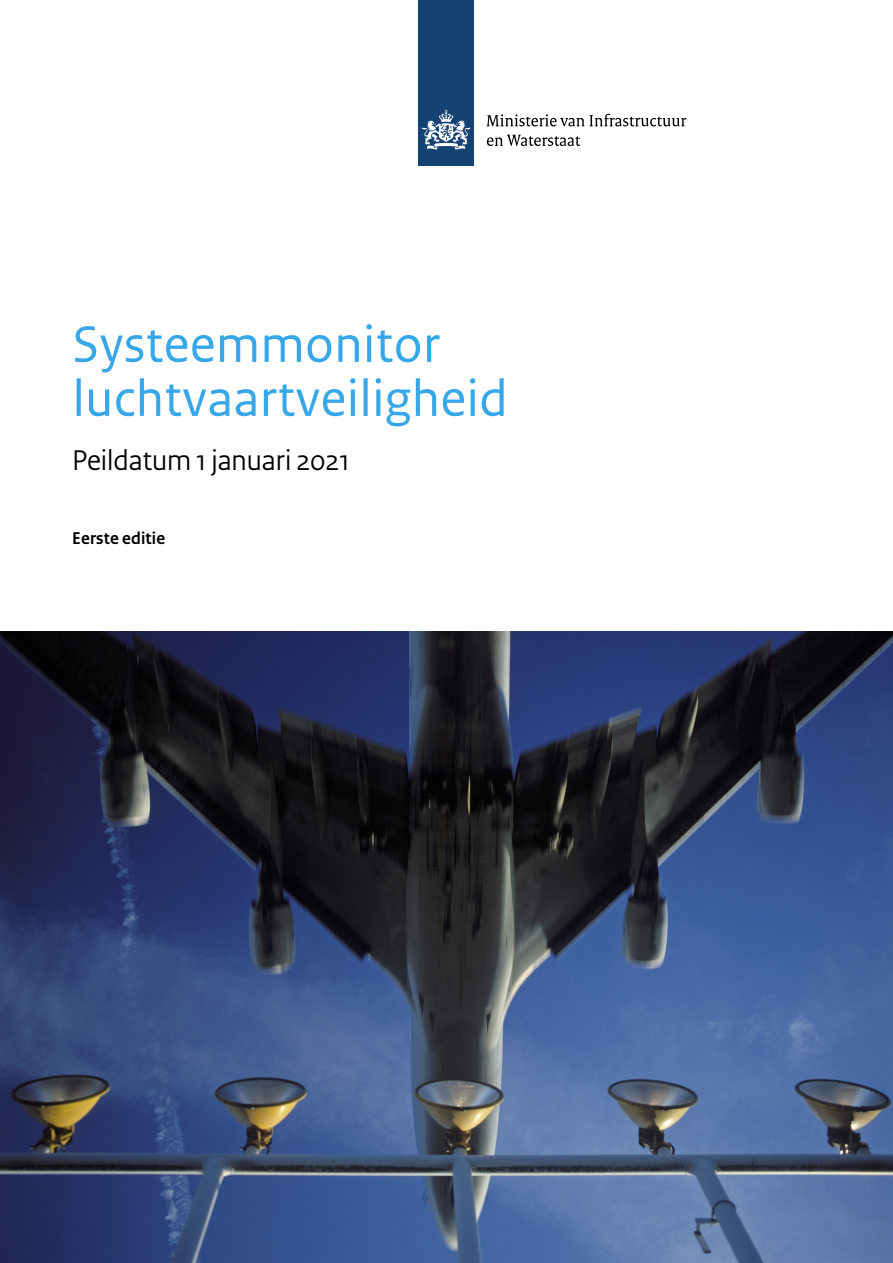
<style>
.page{position:relative;width:893px;height:1263px;background:#fff}
.page>*{position:absolute;margin:0;border:0;box-sizing:border-box;transform-origin:0 0}
._01_RO_Titel_Omslag{font:54px/54px "Rijksoverheid Sans Text";color:#36a7e9}
._02_RO_Subtitel{font:30px "Rijksoverheid Sans Heading";color:#000}
._02_RO_Subtitel-2{font:700 18px "Rijksoverheid Sans Heading";letter-spacing:.01em;color:#000}
</style>
<div class="page">
<img style="left:0;top:631px;width:893px;height:632px">
<div style="left:418px;top:0;width:56px;height:165px;background:#144273"></div>
<svg style="left:422px;top:110px;width:48px;height:40px"></svg>
<svg style="left:486px;top:114px;width:200px;height:12px"></svg>
<svg style="left:487px;top:135px;width:93px;height:11px"></svg>
<p class="_01_RO_Titel_Omslag" style="left:72px;top:318px;width:437px">Systeemmonitor luchtvaartveiligheid</p>
<p class="_02_RO_Subtitel" style="left:72px;top:443px;width:279px">Peildatum 1 januari 2021</p>
<p class="_02_RO_Subtitel-2" style="left:72px;top:528px;width:94px">Eerste editie</p>
</div>
